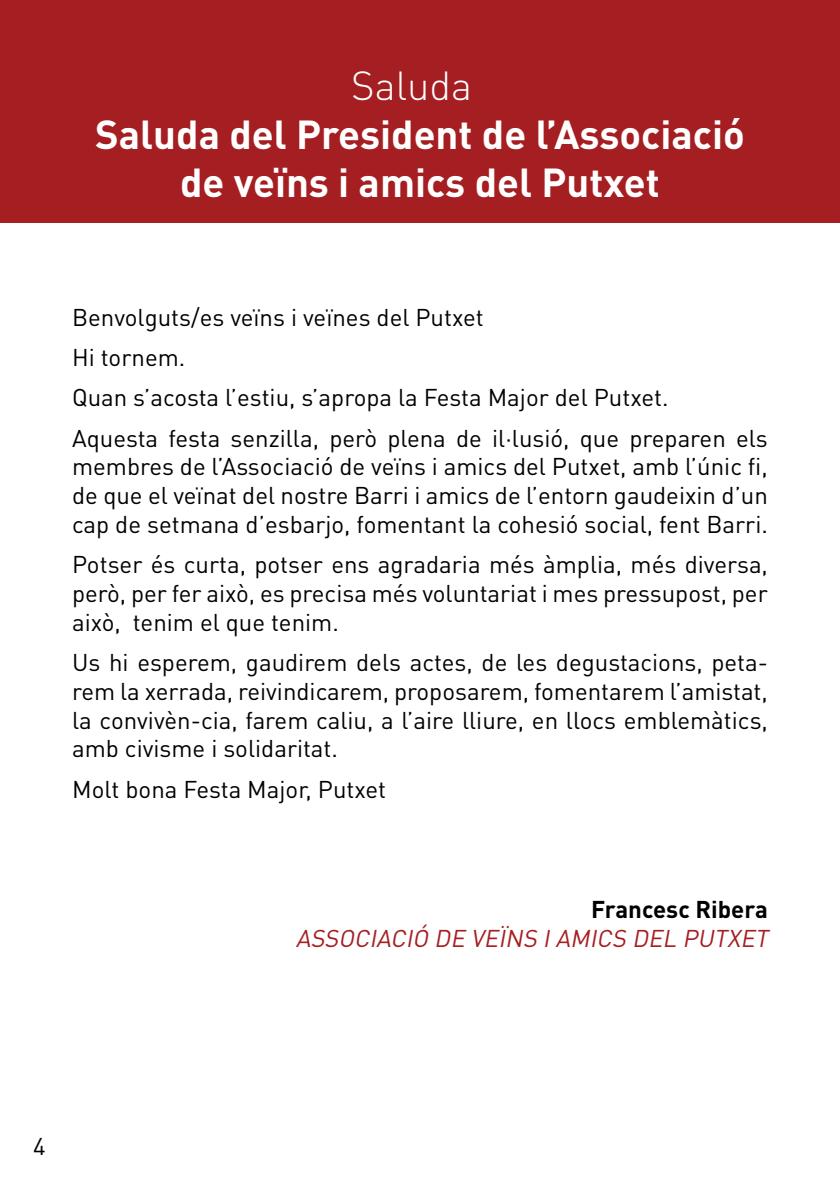
<style>
.page{position:relative;width:840px;height:1191px;background:#fff}
.page>*{position:absolute;margin:0;border:0;box-sizing:border-box;transform-origin:0 0}
.t1{font:700 40px/48px "DINOT";color:#fff;text-align:center}
.t2{font:300 40px "DINOT";color:#fff}
.t3{font:24px/28.8px "DINOT";color:#000;text-align:justify}
.t4{font:italic 24px "DINOT";color:#a51e21}
.t5{font:700 24px "DINOT";color:#000}
</style>
<div class="page">
<div style="left:0;top:0;width:839px;height:223px;background:#a51e21"></div>
<h1 class="t2" style="left:351px;top:61px;width:122px">Saluda</h1>
<h1 class="t1" style="left:95px;top:110px;width:650px">Saluda del President de l’Associació de veïns i amics del Putxet</h1>
<p class="t3" style="left:72px;top:297px;width:697px;line-height:40.2px;text-align:left">Benvolguts/es veïns i veïnes del Putxet<br>Hi tornem.<br>Quan s’acosta l’estiu, s’apropa la Festa Major del Putxet.<br>Aquesta festa senzilla, però plena de il·lusió, que preparen els</p>
<p class="t3" style="left:72px;top:452px;width:697px">membres de l’Associació de veïns i amics del Putxet, amb l’únic fi, de que el veïnat del nostre Barri i amics de l’entorn gaudeixin d’un cap de setmana d’esbarjo, fomentant la cohesió social, fent Barri.</p>
<p class="t3" style="left:72px;top:550px;width:697px">Potser és curta, potser ens agradaria més àmplia, més diversa, però, per fer això, es precisa més voluntariat i mes pressupost, per això, tenim el que tenim.</p>
<p class="t3" style="left:72px;top:647px;width:697px">Us hi esperem, gaudirem dels actes, de les degustacions, peta&shy;rem la xerrada, reivindicarem, proposarem, fomentarem l’amistat, la convivèn-cia, farem caliu, a l’aire lliure, en llocs emblemàtics, amb civisme i solidaritat.</p>
<p class="t3" style="left:72px;top:774px;width:315px">Molt bona Festa Major, Putxet</p>
<p class="t5" style="left:591px;top:893px;width:178px">Francesc Ribera</p>
<p class="t4" style="left:296px;top:923px;width:478px">ASSOCIACIÓ DE VEÏNS IAMICS DEL PUTXET</p>
<p class="t3" style="left:33px;top:1132px;width:14px">4</p>
</div>
